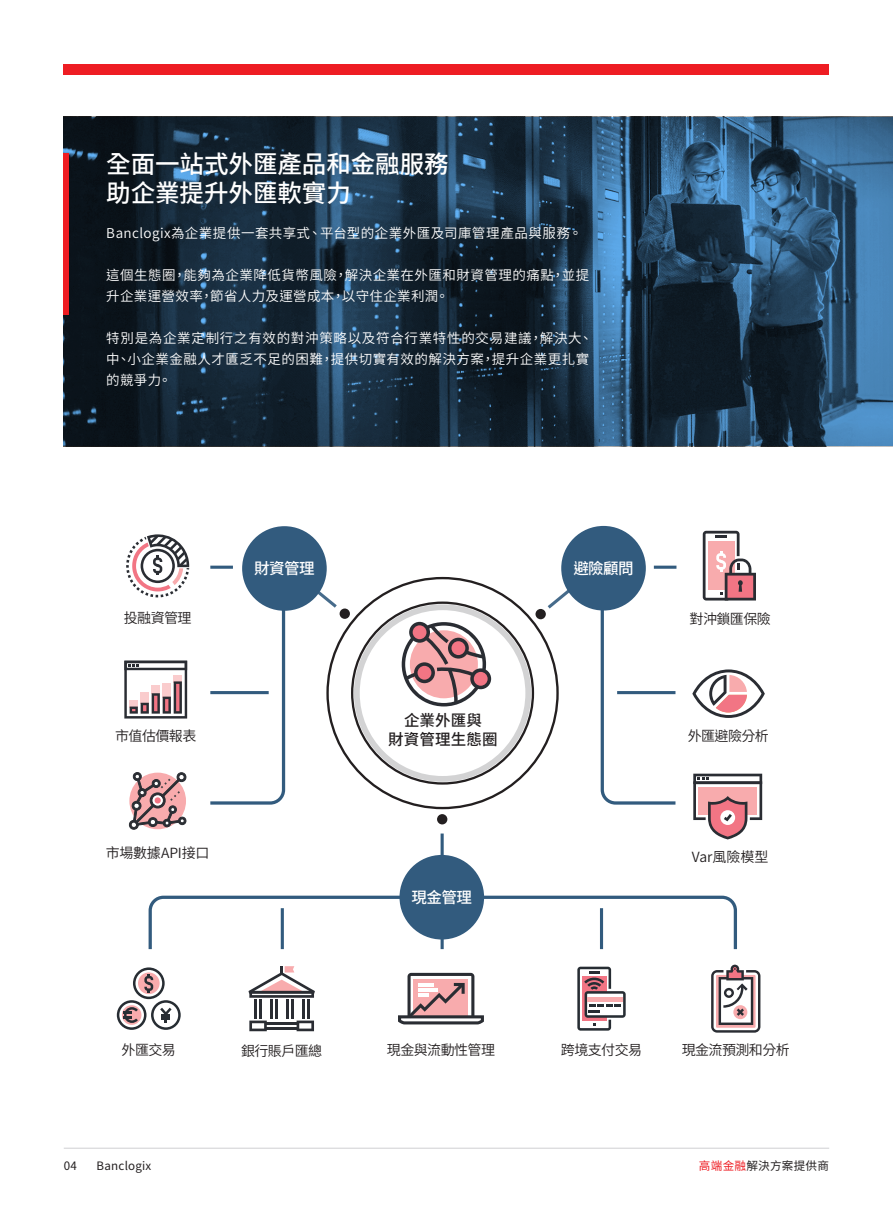
<style>
.page{position:relative;width:893px;height:1212px;background:#fff}
.page>*{position:absolute;margin:0;border:0;box-sizing:border-box;transform-origin:0 0}
.t1{font:500 24.6px/29.5px "Noto Sans CJ Ktc";letter-spacing:-.005em;color:#fff}
.t2{font:500 15.6px "Noto Sans CJ Ktc";letter-spacing:-.04em;color:#fff}
.t3{font:500 15.6px/18.6px "Noto Sans CJ Ktc";letter-spacing:.005em;color:#231f20;text-align:center}
.t4{font:600 13.95px "Noto Sans CJ Ktc";letter-spacing:-.04em;color:#231f20}
.t5{font:600 13.95px "Noto Sans CJ Ktc";letter-spacing:-.02em;color:#231f20}
.t6{font:600 13.95px "Noto Sans CJ Ktc";color:#231f20}
.t7{font:600 13.5px/21px "Noto Sans CJ Ktc";letter-spacing:.035em;color:#fff}
.t8{font:11.55px "Noto Sans CJ Ktc";letter-spacing:.02em;color:#231f20}
.s1{color:#ee1d23}
</style>
<div class="page">
<img style="left:64px;top:117px;width:829px;height:329px">
<div style="left:64px;top:64px;width:765px;height:10px;background:#ee1d23"></div>
<hr style="left:64px;top:1148px;width:765px;height:1px;background:#d1d2d4">
<div style="left:64px;top:153px;width:5px;height:161px;background:#ee1d23"></div>
<svg style="left:210px;top:589px;width:76px;height:216px"></svg>
<svg style="left:599px;top:587px;width:77px;height:218px"></svg>
<div style="left:354px;top:604px;width:177px;height:178px;border:6px solid #6c6d70;border-radius:50%"></div>
<div style="left:561px;top:526px;width:85px;height:84px;background:#325b7e;border-radius:50%"></div>
<div style="left:399px;top:855px;width:85px;height:84px;background:#325b7e;border-radius:50%"></div>
<div style="left:242px;top:526px;width:85px;height:85px;background:#325b7e;border-radius:50%"></div>
<div style="left:340px;top:608px;width:10px;height:11px;background:#231f20;border-radius:50%"></div>
<div style="left:535px;top:609px;width:11px;height:10px;background:#231f20;border-radius:50%"></div>
<div style="left:437px;top:814px;width:10px;height:10px;background:#231f20;border-radius:50%"></div>
<svg style="left:306px;top:582px;width:31px;height:26px"></svg>
<svg style="left:548px;top:582px;width:31px;height:26px"></svg>
<svg style="left:148px;top:894px;width:589px;height:56px"></svg>
<hr style="left:441px;top:833px;width:3px;height:23px;background:#325b7e">
<hr style="left:600px;top:908px;width:3px;height:41px;background:#325b7e">
<hr style="left:654px;top:566px;width:22px;height:3px;background:#325b7e">
<hr style="left:210px;top:566px;width:23px;height:3px;background:#325b7e">
<hr style="left:210px;top:691px;width:59px;height:3px;background:#325b7e">
<hr style="left:617px;top:691px;width:58px;height:3px;background:#325b7e">
<svg style="left:124px;top:661px;width:63px;height:57px"></svg>
<svg style="left:126px;top:534px;width:63px;height:63px"></svg>
<svg style="left:703px;top:531px;width:53px;height:69px"></svg>
<svg style="left:692px;top:669px;width:73px;height:49px"></svg>
<svg style="left:693px;top:774px;width:69px;height:65px"></svg>
<hr style="left:281px;top:908px;width:3px;height:41px;background:#325b7e">
<svg style="left:249px;top:1020px;width:18px;height:11px"></svg>
<svg style="left:297px;top:1020px;width:17px;height:11px"></svg>
<hr style="left:266px;top:1027px;width:32px;height:2px;background:#2a2d33">
<hr style="left:266px;top:1022px;width:32px;height:3px;background:#2a2d33">
<svg style="left:248px;top:966px;width:67px;height:32px"></svg>
<hr style="left:254px;top:999px;width:2px;height:20px;background:#2a2d33">
<hr style="left:259px;top:999px;width:3px;height:20px;background:#2a2d33">
<hr style="left:270px;top:999px;width:2px;height:20px;background:#2a2d33">
<hr style="left:275px;top:999px;width:3px;height:20px;background:#2a2d33">
<hr style="left:286px;top:999px;width:2px;height:20px;background:#2a2d33">
<hr style="left:291px;top:999px;width:3px;height:20px;background:#2a2d33">
<hr style="left:302px;top:999px;width:2px;height:20px;background:#2a2d33">
<hr style="left:307px;top:999px;width:3px;height:20px;background:#2a2d33">
<svg style="left:117px;top:967px;width:64px;height:63px"></svg>
<svg style="left:577px;top:967px;width:49px;height:63px"></svg>
<svg style="left:711px;top:965px;width:49px;height:68px"></svg>
<svg style="left:398px;top:973px;width:86px;height:51px"></svg>
<svg style="left:128px;top:772px;width:59px;height:58px"></svg>
<svg style="left:402px;top:622px;width:89px;height:84px"></svg>
<h1 class="t1" style="left:106px;top:149px;width:344px">全面一站式外匯產品和金融服務助企業提升外匯軟實力</h1>
<p class="t7" style="left:106px;top:223px;width:478px">Banclogix為企業提供一套共享式、平台型的企業外匯及司庫管理產品與服務。</p>
<p class="t7" style="left:106px;top:265px;width:484px">這個生態圈，能夠為企業降低貨幣風險，解決企業在外匯和財資管理的痛點，並提升企業運營效率，節省人力及運營成本，以守住企業利潤。</p>
<p class="t7" style="left:106px;top:328px;width:488px">特別是為企業定制行之有效的對沖策略以及符合行業特性的交易建議，解決大、中、小企業金融人才匱乏不足的困難，提供切實有效的解決方案，提升企業更扎實的競爭力。</p>
<p class="t2" style="left:254px;top:559px;width:62px">財資管理</p>
<p class="t2" style="left:573px;top:559px;width:62px">避險顧問</p>
<p class="t4" style="left:124px;top:610px;width:69px">投融資管理</p>
<p class="t4" style="left:690px;top:611px;width:83px">對沖鎖匯保險</p>
<p class="t4" style="left:115px;top:728px;width:83px">市值估價報表</p>
<p class="t3" style="left:388px;top:712px;width:111px">企業外匯與<br>財資管理生態圈</p>
<p class="t4" style="left:688px;top:728px;width:83px">外匯避險分析</p>
<p class="t5" style="left:106px;top:845px;width:105px">市場數據API接口</p>
<p class="t6" style="left:692px;top:849px;width:78px">Var風險模型</p>
<p class="t2" style="left:412px;top:888px;width:62px">現金管理</p>
<p class="t4" style="left:122px;top:1042px;width:56px">外匯交易</p>
<p class="t4" style="left:387px;top:1042px;width:110px">現金與流動性管理</p>
<p class="t4" style="left:561px;top:1042px;width:83px">跨境支付交易</p>
<p class="t4" style="left:682px;top:1042px;width:110px">現金流預測和分析</p>
<p class="t4" style="left:241px;top:1042px;width:83px">銀行賬戶匯總</p>
<p class="t8" style="left:64px;top:1159px;width:15px">04</p>
<p class="t8" style="left:97px;top:1159px;width:56px">Banclogix</p>
<p class="t8" style="left:699px;top:1159px;width:131px"><span class="s1">高端金融</span>解決方案提供商</p>
</div>
